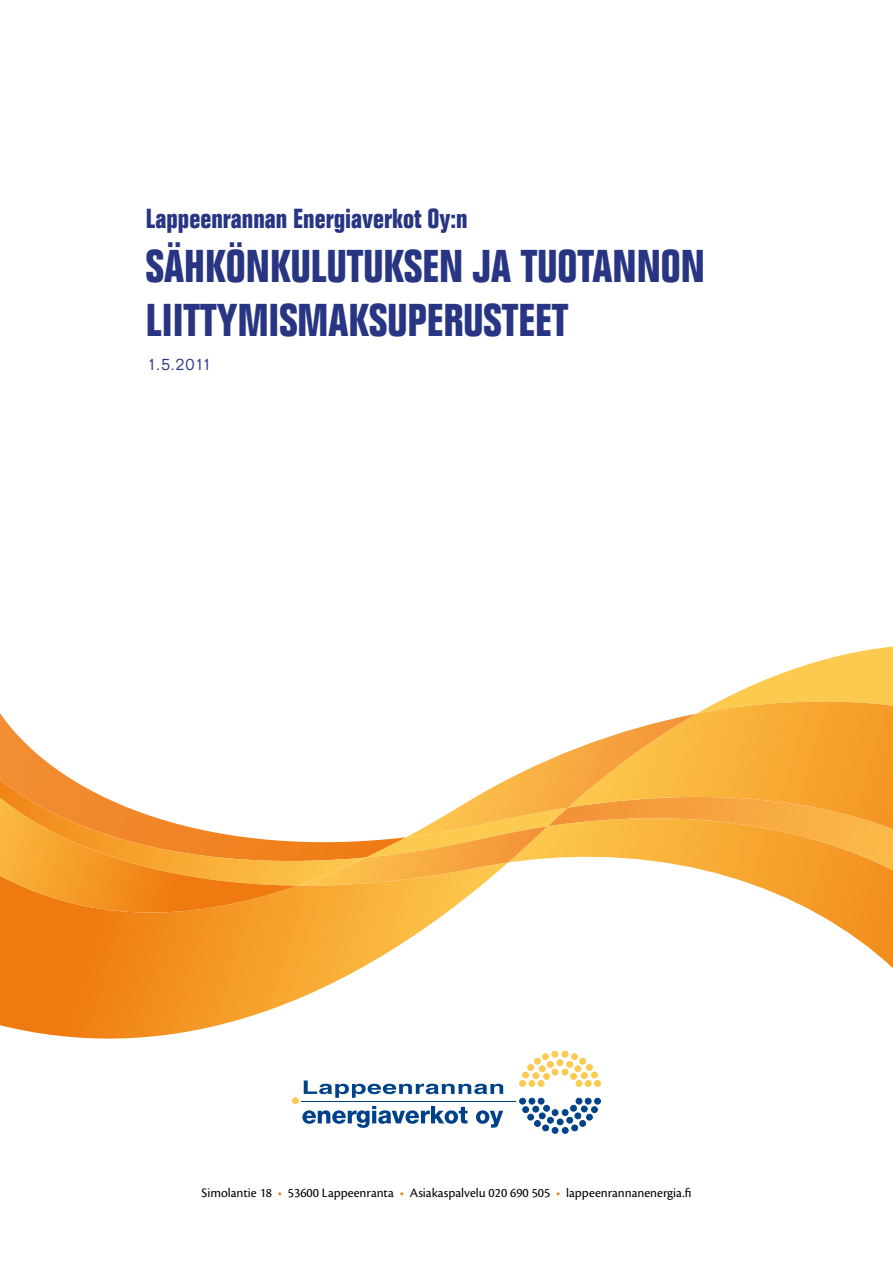
<style>
.page{position:relative;width:893px;height:1263px;background:#fff}
.page>*{position:absolute;margin:0;border:0;box-sizing:border-box;transform-origin:0 0}
.t1{font:700 condensed 45px/54px "Folio Std";color:#283583}
.t2{font:700 condensed 27px "Folio Std";color:#283583}
.t3{font:300 16.5px "Folio Std";color:#283583}
.t4{font:13.5px "Cronos Pro";color:#000}
.s1{color:#ef7b10}
</style>
<div class="page">
<svg style="left:520px;top:1051px;width:80px;height:35px"></svg>
<svg style="left:520px;top:1098px;width:80px;height:35px"></svg>
<hr style="left:302px;top:1101px;width:214px;height:1px;background:#004289">
<svg style="left:292px;top:1080px;width:211px;height:48px"></svg>
<svg style="left:838px;top:926px;width:55px;height:42px"></svg>
<svg style="left:0;top:926px;width:428px;height:113px"></svg>
<svg style="left:0;top:646px;width:893px;height:280px"></svg>
<h2 class="t2" style="left:146px;top:203px;width:323px">LAPPEENRANNAN ENERGIAVERKOT OY:N</h2>
<h1 class="t1" style="left:146px;top:240px;width:560px">SÄHKÖNKULUTUKSEN JA TUOTANNON<br>LIITTYMISMAKSUPERUSTEET</h1>
<p class="t3" style="left:148px;top:354px;width:66px">1.5.2011</p>
<p class="t4" style="left:202px;top:1185px;width:491px">Simolantie 18 <span class="s1">•</span> 53600 Lappeenranta <span class="s1">•</span> Asiakaspalvelu 020 690 505 <span class="s1">•</span> lappeenrannanenergia.fi</p>
</div>
